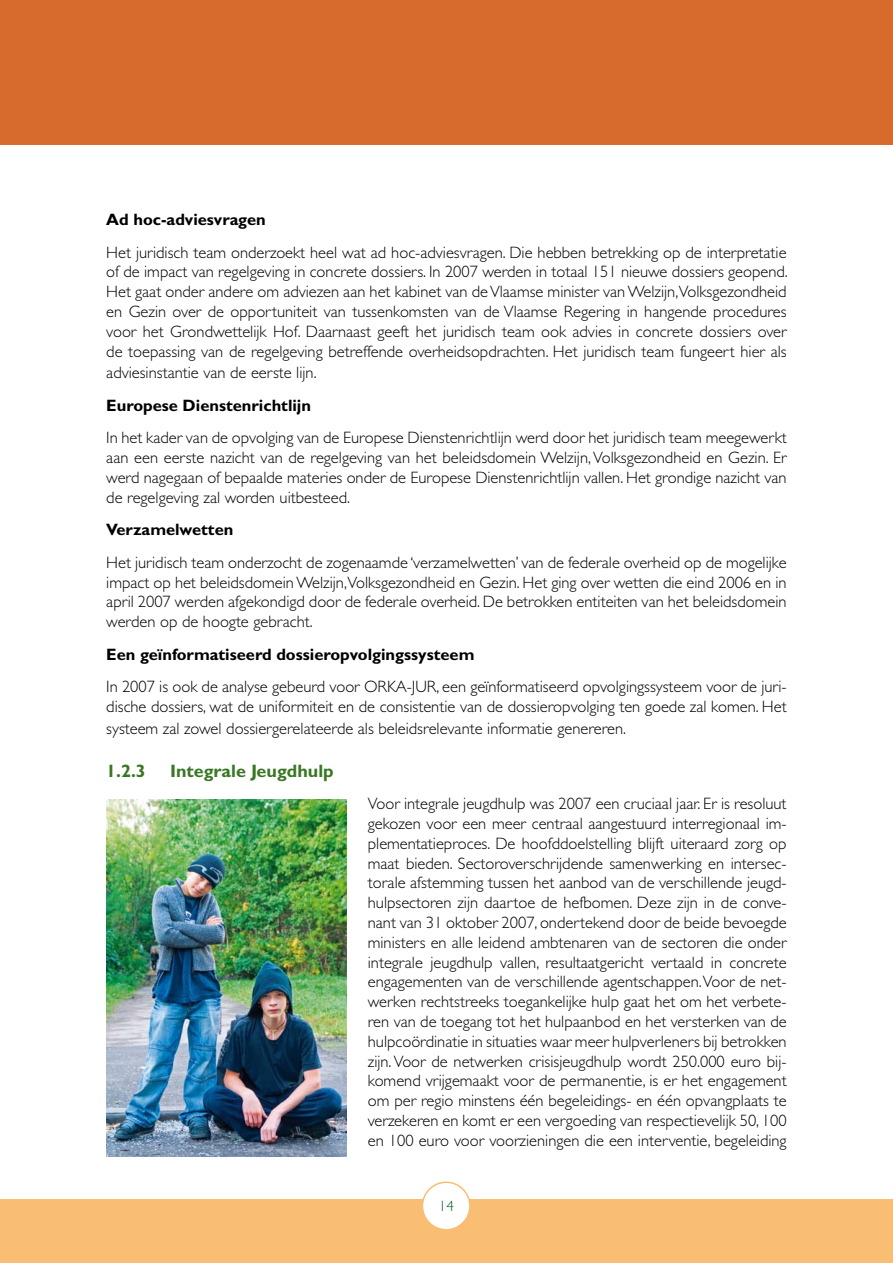
<style>
.page{position:relative;width:893px;height:1263px;background:#fff}
.page>*{position:absolute;margin:0;border:0;box-sizing:border-box;transform-origin:0 0}
.t1{font:700 18px "Gill Sans";color:#3a7725}
.t2{font:300 16.5px/19.8px "Gill Sans";color:#000;text-align:justify}
.t3{font:700 16.5px "Gill Sans";color:#000}
.t4{font:300 15px "Gill Sans";color:#006226}
</style>
<div class="page">
<div style="left:0;top:0;width:893px;height:145px;background:#d76b2c"></div>
<div style="left:0;top:1199px;width:893px;height:64px;background:#f9bd73"></div>
<div style="left:422px;top:1182px;width:48px;height:48px;background:#fff;border-radius:50%"></div>
<div style="left:422px;top:1181px;width:49px;height:49px;border:2px solid #f9bd73;border-radius:50%"></div>
<img style="left:106px;top:799px;width:241px;height:358px">
<p class="t3" style="left:106px;top:210px;width:161px">Ad hoc-adviesvragen</p>
<p class="t2" style="left:106px;top:242px;width:683px">Het juridisch team onderzoekt heel wat ad hoc-adviesvragen. Die hebben betrekking op de interpretatie of de impact van regelgeving in concrete dossiers. In 2007 werden in totaal 151 nieuwe dossiers geopend.<br>Het gaat onder andere om adviezen aan het kabinet van de Vlaamse minister van Welzijn,Volksgezondheid en Gezin over de opportuniteit van tussenkomsten van de Vlaamse Regering in hangende procedures voor het Grondwettelijk Hof. Daarnaast geeft het juridisch team ook advies in concrete dossiers over de toepassing van de regelgeving betreffende overheidsopdrachten. Het juridisch team fungeert hier als</p>
<p class="t2" style="left:106px;top:363px;width:212px">adviesinstantie van de eerste lijn.</p>
<p class="t3" style="left:106px;top:395px;width:206px">Europese Dienstenrichtlijn</p>
<p class="t2" style="left:106px;top:428px;width:682px">In het kader van de opvolging van de Europese Dienstenrichtlijn werd door het juridisch team meegewerkt aan een eerste nazicht van de regelgeving van het beleidsdomein Welzijn, Volksgezondheid en Gezin. Er werd nagegaan of bepaalde materies onder de Europese Dienstenrichtlijn vallen. Het grondige nazicht van de regelgeving zal worden uitbesteed.</p>
<p class="t3" style="left:106px;top:520px;width:129px">Verzamelwetten</p>
<p class="t2" style="left:106px;top:553px;width:682px">Het juridisch team onderzocht de zogenaamde ‘verzamelwetten’ van de federale overheid op de mogelijke impact op het beleidsdomein Welzijn,Volksgezondheid en Gezin. Het ging over wetten die eind 2006 en in april 2007 werden afgekondigd door de federale overheid. De betrokken entiteiten van het beleidsdomein werden op de hoogte gebracht.</p>
<p class="t3" style="left:106px;top:644px;width:370px">Een geïnformatiseerd dossieropvolgingssysteem</p>
<p class="t2" style="left:106px;top:677px;width:682px">In 2007 is ook de analyse gebeurd voor ORKA-JUR, een geïnformatiseerd opvolgingssysteem voor de juri&shy;dische dossiers, wat de uniformiteit en de consistentie van de dossieropvolging ten goede zal komen. Het</p>
<p class="t2" style="left:106px;top:718px;width:521px">systeem zal zowel dossiergerelateerde als beleidsrelevante informatie genereren.</p>
<p class="t1" style="left:106px;top:760px;width:41px">1.2.3</p>
<p class="t1" style="left:170px;top:760px;width:165px">Integrale Jeugdhulp</p>
<p class="t2" style="left:368px;top:794px;width:420px">Voor integrale jeugdhulp was 2007 een cruciaal jaar. Er is resoluut gekozen voor een meer centraal aangestuurd interregionaal im&shy;plementatieproces. De hoofddoelstelling blijft uiteraard zorg op maat bieden. Sectoroverschrijdende samenwerking en intersec&shy;torale afstemming tussen het aanbod van de verschillende jeugd&shy;hulpsectoren zijn daartoe de hefbomen. Deze zijn in de conve&shy;nant van 31 oktober 2007, ondertekend door de beide bevoegde ministers en alle leidend ambtenaren van de sectoren die onder integrale jeugdhulp vallen, resultaatgericht vertaald in concrete engagementen van de verschillende agentschappen. Voor de net&shy;werken rechtstreeks toegankelijke hulp gaat het om het verbete&shy;ren van de toegang tot het hulpaanbod en het versterken van de hulpcoördinatie in situaties waar meer hulpverleners bij betrokken zijn. Voor de netwerken crisisjeugdhulp wordt 250.000 euro bij&shy;komend vrijgemaakt voor de permanentie, is er het engagement om per regio minstens één begeleidings- en één opvangplaats te verzekeren en komt er een vergoeding van respectievelijk 50, 100 en 100 euro voor voorzieningen die een interventie, begeleiding</p>
<p class="t4" style="left:439px;top:1197px;width:16px">14</p>
</div>
